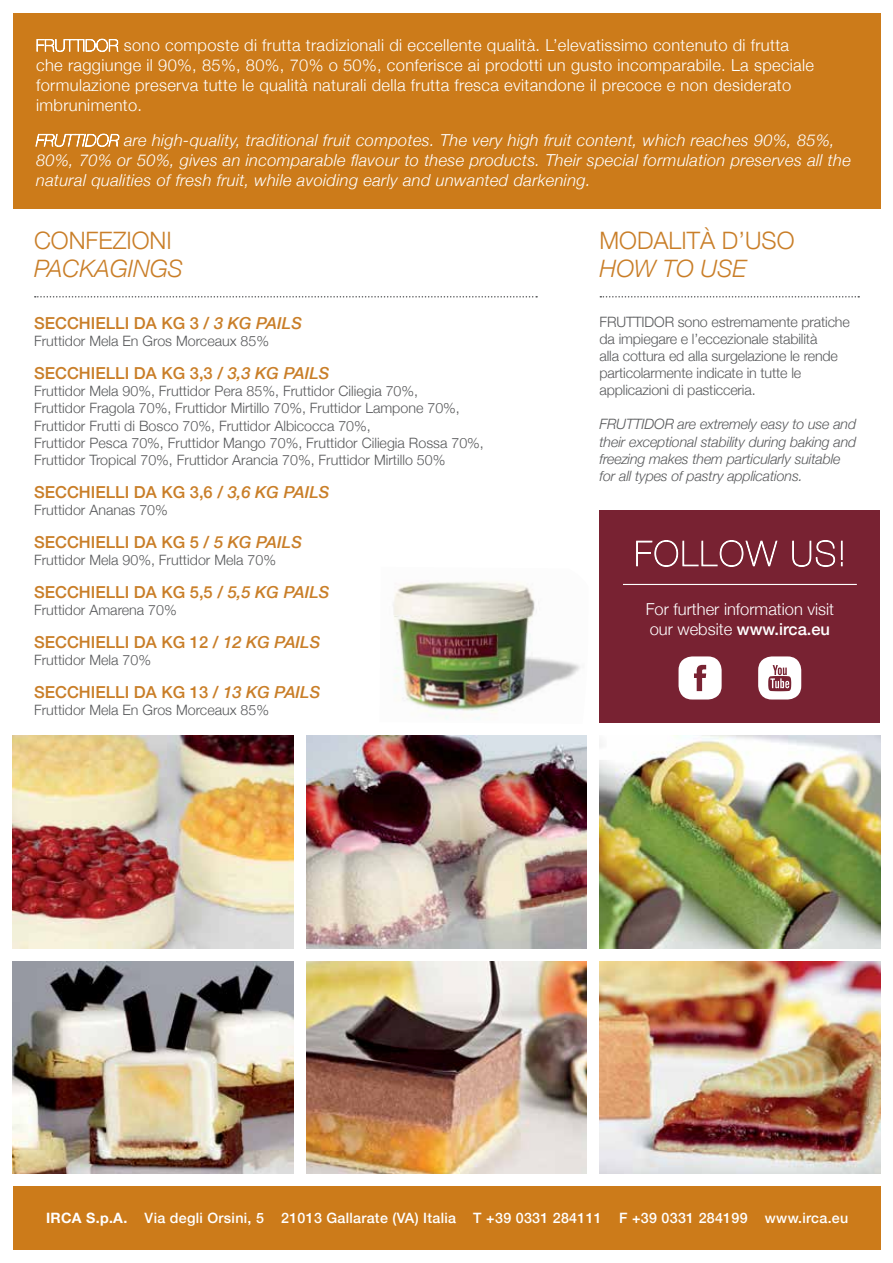
<style>
.page{position:relative;width:893px;height:1263px;background:#fff}
.page>*{position:absolute;margin:0;border:0;box-sizing:border-box;transform-origin:0 0}
.t1{font:300 24px "Helvetica Neue";color:#c97e28}
.t2{font:italic 300 24px "Helvetica Neue";color:#c97e28}
.t3{font:300 16.5px/19.8px "Helvetica Neue";letter-spacing:.02em;color:#fff}
.t4{font:italic 300 16.5px/19.8px "Helvetica Neue";letter-spacing:.02em;color:#fff}
.t5{font:500 16.5px "Helvetica Neue";color:#c97e28}
.t6{font:300 16.5px/19.8px "Helvetica Neue";color:#fff}
.t7{font:300 14.25px/17.1px "Helvetica Neue";color:#58595b}
.t8{font:italic 300 14.25px/17.1px "Helvetica Neue";letter-spacing:-.01em;color:#58595b}
.t9{font:500 14.25px "Helvetica Neue";letter-spacing:.02em;color:#fff}
.s1{font-weight:200}
.s2{font-style:italic}
.s3{font-weight:500}
.s4{font-weight:700}
</style>
<div class="page">
<div style="left:13px;top:13px;width:867px;height:195px;background:#cc7b1a"></div>
<div style="left:600px;top:510px;width:280px;height:213px;background:#782232"></div>
<svg style="left:636px;top:540px;width:142px;height:27px"></svg>
<svg style="left:792px;top:540px;width:51px;height:27px"></svg>
<div style="left:678px;top:656px;width:44px;height:43px;background:#fff;border-radius:14px"></div>
<svg style="left:694px;top:665px;width:12px;height:26px"></svg>
<div style="left:758px;top:656px;width:43px;height:43px;background:#fff;border-radius:14px"></div>
<svg style="left:768px;top:665px;width:23px;height:26px"></svg>
<hr style="left:623px;top:584px;width:234px;height:1px;background:#fff">
<svg style="left:35px;top:296px;width:502px;height:2px"></svg>
<svg style="left:600px;top:296px;width:259px;height:2px"></svg>
<svg style="left:36px;top:38px;width:83px;height:14px"></svg>
<svg style="left:35px;top:133px;width:85px;height:14px"></svg>
<div style="left:13px;top:1186px;width:867px;height:64px;background:#cc7b1a"></div>
<img style="left:13px;top:736px;width:280px;height:212px">
<img style="left:13px;top:961px;width:280px;height:213px">
<img style="left:306px;top:736px;width:281px;height:212px">
<img style="left:306px;top:961px;width:281px;height:213px">
<img style="left:600px;top:736px;width:280px;height:212px">
<img style="left:600px;top:961px;width:280px;height:213px">
<img style="left:393px;top:581px;width:187px;height:138px">
<p class="t3" style="left:36px;top:34px;width:779px"><span class="s1">FRUTTIDOR</span> sono composte di frutta tradizionali di eccellente qualità. L’elevatissimo contenuto di frutta che raggiunge il 90%, 85%, 80%, 70% o 50%, conferisce ai prodotti un gusto incomparabile. La speciale formulazione preserva tutte le qualità naturali della frutta fresca evitandone il precoce e non desiderato imbrunimento.</p>
<p class="t4" style="left:36px;top:129px;width:816px"><span class="s1">FRUTTIDOR</span> are high-quality, traditional fruit compotes. The very high fruit content, which reaches 90%, 85%,<br>80%, 70% or 50%, gives an incomparable flavour to these products. Their special formulation preserves all the natural qualities of fresh fruit, while avoiding early and unwanted darkening.</p>
<h1 class="t1" style="left:34px;top:221px;width:139px">CONFEZIONI</h1>
<h1 class="t2" style="left:34px;top:250px;width:150px">PACKAGINGS</h1>
<p class="t5" style="left:34px;top:310px;width:270px">SECCHIELLI DA KG 3 / <span class="s2">3 KG PAILS</span></p>
<p class="t7" style="left:34px;top:332px;width:237px">Fruttidor Mela En Gros Morceaux 85%</p>
<p class="t5" style="left:34px;top:360px;width:297px">SECCHIELLI DA KG 3,3 / <span class="s2">3,3 KG PAILS</span></p>
<p class="t7" style="left:34px;top:382px;width:451px">Fruttidor Mela 90%, Fruttidor Pera 85%, Fruttidor Ciliegia 70%,<br>Fruttidor Fragola 70%, Fruttidor Mirtillo 70%, Fruttidor Lampone 70%, Fruttidor Frutti di Bosco 70%, Fruttidor Albicocca 70%,<br>Fruttidor Pesca 70%, Fruttidor Mango 70%, Fruttidor Ciliegia Rossa 70%, Fruttidor Tropical 70%, Fruttidor Arancia 70%, Fruttidor Mirtillo 50%</p>
<p class="t5" style="left:34px;top:479px;width:297px">SECCHIELLI DA KG 3,6 / <span class="s2">3,6 KG PAILS</span></p>
<p class="t7" style="left:34px;top:500px;width:135px">Fruttidor Ananas 70%</p>
<p class="t5" style="left:34px;top:529px;width:270px">SECCHIELLI DA KG 5 / <span class="s2">5 KG PAILS</span></p>
<p class="t7" style="left:34px;top:550px;width:243px">Fruttidor Mela 90%, Fruttidor Mela 70%</p>
<p class="t5" style="left:34px;top:579px;width:297px">SECCHIELLI DA KG 5,5 / <span class="s2">5,5 KG PAILS</span></p>
<p class="t7" style="left:34px;top:600px;width:144px">Fruttidor Amarena 70%</p>
<p class="t5" style="left:34px;top:629px;width:288px">SECCHIELLI DA KG 12 / <span class="s2">12 KG PAILS</span></p>
<p class="t7" style="left:34px;top:650px;width:119px">Fruttidor Mela 70%</p>
<p class="t5" style="left:34px;top:679px;width:288px">SECCHIELLI DA KG 13 / <span class="s2">13 KG PAILS</span></p>
<p class="t7" style="left:34px;top:701px;width:237px">Fruttidor Mela En Gros Morceaux 85%</p>
<h1 class="t1" style="left:600px;top:221px;width:196px">MODALITÀ D’USO</h1>
<h1 class="t2" style="left:600px;top:250px;width:148px">HOW TO USE</h1>
<p class="t7" style="left:600px;top:312px;width:252px">FRUTTIDOR sono estremamente pratiche da impiegare e l’eccezionale stabilità<br>alla cottura ed alla surgelazione le rende particolarmente indicate in tutte le applicazioni di pasticceria.</p>
<p class="t8" style="left:600px;top:415px;width:258px">FRUTTIDOR are extremely easy to use and their exceptional stability during baking and freezing makes them particularly suitable for all types of pastry applications.</p>
<p class="t6" style="left:646px;top:598px;width:190px">For further information visit our website <span class="s3">www.irca.eu</span></p>
<p class="t9" style="left:46px;top:1206px;width:804px"><span class="s4">IRCA S.p.A.</span> Via degli Orsini, 5 21013 Gallarate (VA) Italia T +39 0331 284111 F +39 0331 284199 www.irca.eu</p>
</div>
